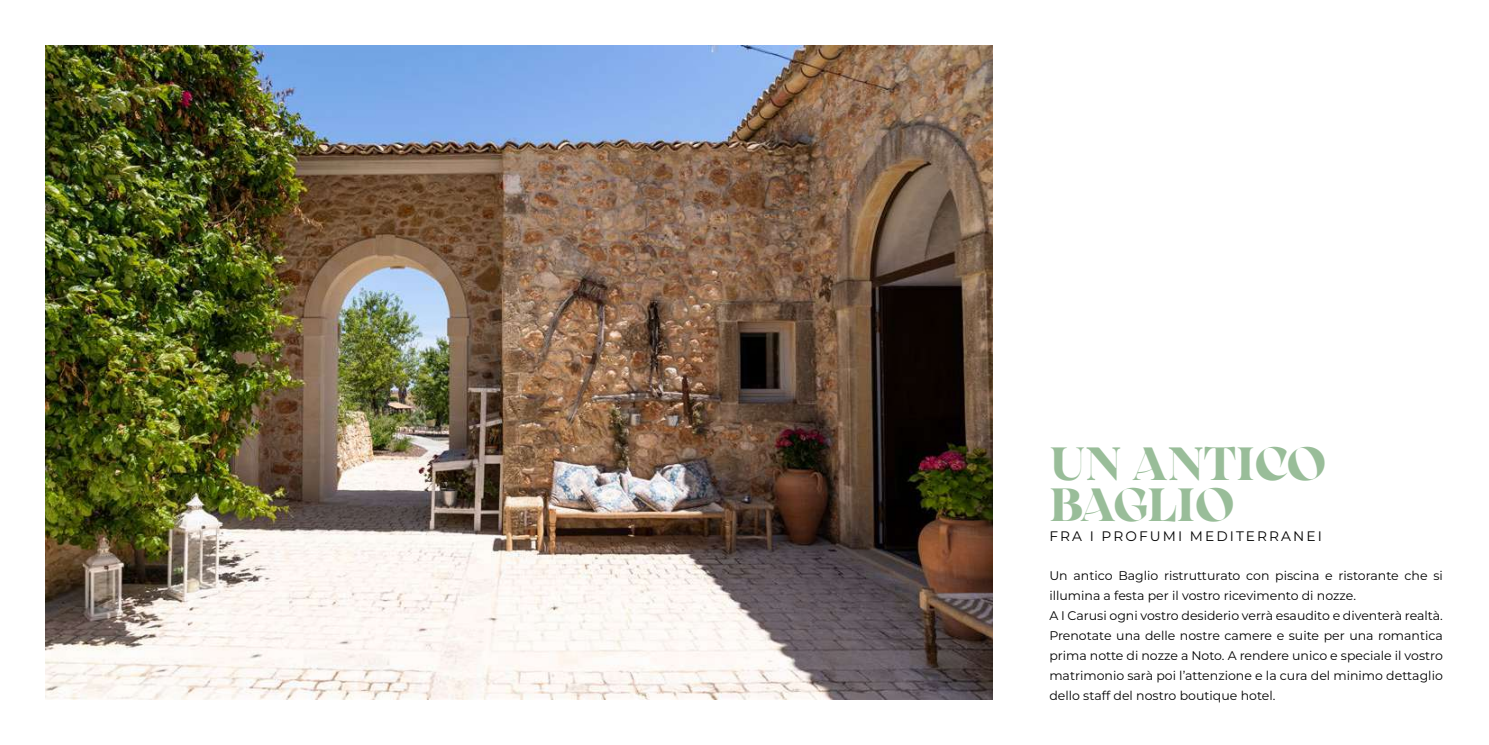
<style>
.page{position:relative;width:1489px;height:745px;background:#fff}
.page>*{position:absolute;margin:0;border:0;box-sizing:border-box;transform-origin:0 0}
.t1{font:700 46.25px/41.2px "Arsenica Trial";color:#99bd99}
.t2{font:13.75px "Montserrat";letter-spacing:.15em;color:#000}
.t3{font:12.5px/20px "Montserrat";color:#000}
</style>
<div class="page">
<img style="left:45px;top:45px;width:947px;height:654px">
<h1 class="t1" style="left:1049px;top:439px;width:278px">UN ANTICO<br>BAGLIO</h1>
<p class="t2" style="left:1049px;top:526px;width:274px">FRA I PROFUMI MEDITERRANEI</p>
<p class="t3" style="left:1049px;top:564px;width:395px">Un antico Baglio ristrutturato con piscina e ristorante che si illumina a festa per il vostro ricevimento di nozze.<br>A I Carusi ogni vostro desiderio verrà esaudito e diventerà realtà.<br>Prenotate una delle nostre camere e suite per una romantica prima notte di nozze a Noto. A rendere unico e speciale il vostro matrimonio sarà poi l’attenzione e la cura del minimo dettaglio dello staff del nostro boutique hotel.</p>
</div>
